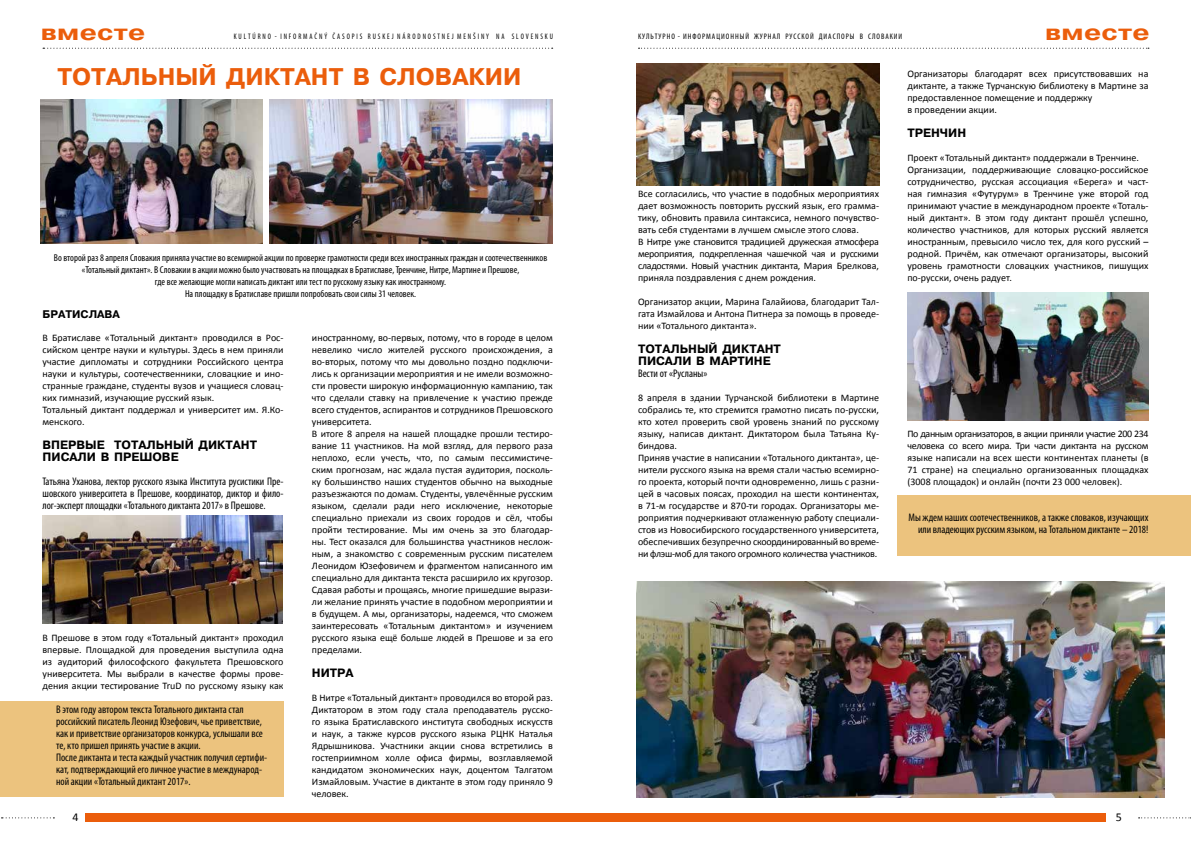
<style>
.page{position:relative;width:1191px;height:842px;background:#fff}
.page>*{position:absolute;margin:0;border:0;box-sizing:border-box;transform-origin:0 0}
.t1{font:700 24px "Pragmatica CTT";color:#eb5d0b}
.t2{font:700 22px "Pragmatica CTT";letter-spacing:.01em;color:#eb5d0b;scale:1.25 1}
.t3{font:700 12px/12px "Pragmatica CTT";color:#000}
.t4{font:12px "Calibri";color:#000}
.t5{font:condensed 11px/12px "Myriad Pro";color:#000;text-align:justify}
.t6{font:700 11px "Pragmatica CTT";color:#000}
.t7{font:10px/12px "Calibri";color:#000}
.t8{font:condensed 10px/12px "Myriad Pro";color:#000;text-align:center}
.t9{font:condensed 8px "Myriad Pro";letter-spacing:.12em;color:#000;scale:.9 1}
.t10{font:condensed 8px "Myriad Pro";letter-spacing:.12em;color:#000}
</style>
<div class="page">
<svg style="left:638px;top:48px;width:511px;height:1px"></svg>
<svg style="left:43px;top:48px;width:510px;height:1px"></svg>
<svg style="left:1138px;top:817px;width:53px;height:1px"></svg>
<svg style="left:1px;top:817px;width:53px;height:1px"></svg>
<div style="left:595px;top:814px;width:510px;height:8px;background:#eb5d0b"></div>
<div style="left:85px;top:814px;width:510px;height:8px;background:#eb5d0b"></div>
<div style="left:0;top:702px;width:283px;height:95px;background:#ecc37e"></div>
<div style="left:897px;top:495px;width:294px;height:60px;background:#ecc37e"></div>
<img style="left:43px;top:515px;width:239px;height:108px">
<img style="left:636px;top:64px;width:243px;height:121px">
<img style="left:907px;top:292px;width:241px;height:129px">
<img style="left:636px;top:581px;width:528px;height:216px">
<img style="left:41px;top:99px;width:222px;height:144px">
<img style="left:269px;top:99px;width:284px;height:144px">
<h2 class="t2" style="left:41px;top:20px;width:85px">вместе</h2>
<p class="t9" style="left:234px;top:32px;width:356px">K U L T Ú R N O - I N F O R M A Č N Ý Č A S O P I S R U S K E J N Á R O D N O S T N E J M E N Š I N Y N A S L O V E N S K U</p>
<p class="t10" style="left:638px;top:32px;width:266px">КУЛЬТУРНО - ИНФОРМАЦИОННЫЙ ЖУРНАЛ РУССКОЙ ДИАСПОРЫ В СЛОВАКИИ</p>
<h2 class="t2" style="left:1045px;top:20px;width:85px">вместе</h2>
<h1 class="t1" style="left:57px;top:64px;width:465px">ТОТАЛЬНЫЙ ДИКТАНТ В СЛОВАКИИ</h1>
<p class="t8" style="left:54px;top:252px;width:495px">Во второй раз 8 апреля Словакия приняла участие во всемирной акции по проверке грамотности среди всех иностранных граждан и соотечественников «Тотальный диктант». В Словакии в акции можно было участвовать на площадках в Братиславе, Тренчине, Нитре, Мартине и Прешове,<br>где все желающие могли написать диктант или тест по русскому языку как иностранному.<br>На площадку в Братиславе пришли попробовать свои силы 31 человек.</p>
<p class="t6" style="left:43px;top:308px;width:79px">БРАТИСЛАВА</p>
<p class="t7" style="left:43px;top:332px;width:242px">В Братиславе «Тотальный диктант» проводился в Рос&shy;сийском центре науки и культуры. Здесь в нем приняли участие дипломаты и сотрудники Российского центра науки и культуры, соотечественники, словацкие и ино&shy;странные граждане, студенты вузов и учащиеся словац&shy;ких гимназий, изучающие русский язык.<br>Тотальный диктант поддержал и университет им. Я.Ко&shy;менского.</p>
<p class="t3" style="left:43px;top:439px;width:216px">ВПЕРВЫЕ ТОТАЛЬНЫЙ ДИКТАНТ<br>ПИСАЛИ В ПРЕШОВЕ</p>
<p class="t5" style="left:43px;top:476px;width:242px">Татьяна Уханова, лектор русского языка Института русистики Пре&shy;шовского университета в Прешове, координатор, диктор и фило&shy;лог-эксперт площадки «Тотального диктанта 2017» в Прешове.</p>
<p class="t7" style="left:43px;top:632px;width:242px;text-align:justify">В Прешове в этом году «Тотальный диктант» проходил впервые. Площадкой для проведения выступила одна из аудиторий философского факультета Прешовского университета. Мы выбрали в качестве формы прове&shy;дения акции тестирование TruD по русскому языку как</p>
<p class="t5" style="left:56px;top:703px;width:213px;text-align:left">В этом году автором текста Тотального диктанта стал российский писатель Леонид Юзефович, чье приветствие, как и приветствие организаторов конкурса, услышали все те, кто пришел принять участие в акции.<br>После диктанта и теста каждый участник получил сертифи&shy;кат, подтверждающий его личное участие в международ&shy;ной акции «Тотальный диктант 2017».</p>
<p class="t7" style="left:312px;top:332px;width:242px">иностранному, во-первых, потому, что в городе в целом невелико число жителей русского происхождения, а во-вторых, потому что мы довольно поздно подключи&shy;лись к организации мероприятия и не имели возможно&shy;сти провести широкую информационную кампанию, так что сделали ставку на привлечение к участию прежде всего студентов, аспирантов и сотрудников Прешовского университета.<br>В итоге 8 апреля на нашей площадке прошли тестиро&shy;вание 11 участников. На мой взгляд, для первого раза неплохо, если учесть, что, по самым пессимистиче&shy;ским прогнозам, нас ждала пустая аудитория, посколь&shy;ку большинство наших студентов обычно на выходные разъезжаются по домам. Студенты, увлечённые русским языком, сделали ради него исключение, некоторые специально приехали из своих городов и сёл, чтобы пройти тестирование. Мы им очень за это благодар&shy;ны. Тест оказался для большинства участников неслож&shy;ным, а знакомство с современным русским писателем Леонидом Юзефовичем и фрагментом написанного им специально для диктанта текста расширило их кругозор.<br>Сдавая работы и прощаясь, многие пришедшие вырази&shy;ли желание принять участие в подобном мероприятии и в будущем. А мы, организаторы, надеемся, что сможем заинтересовать «Тотальным диктантом» и изучением русского языка ещё больше людей в Прешове и за его пределами.</p>
<p class="t3" style="left:312px;top:667px;width:43px">НИТРА</p>
<p class="t7" style="left:312px;top:692px;width:242px;text-align:justify">В Нитре «Тотальный диктант» проводился во второй раз.<br>Диктатором в этом году стала преподаватель русско&shy;го языка Братиславского института свободных искусств и наук, а также курсов русского языка РЦНК Наталья Ядрышникова. Участники акции снова встретились в гостеприимном холле офиса фирмы, возглавляемой кандидатом экономических наук, доцентом Талгатом Измайловым. Участие в диктанте в этом году приняло 9 человек.</p>
<p class="t7" style="left:638px;top:188px;width:242px">Все согласились, что участие в подобных мероприятиях дает возможность повторить русский язык, его грамма&shy;тику, обновить правила синтаксиса, немного почувство&shy;вать себя студентами в лучшем смысле этого слова.<br>В Нитре уже становится традицией дружеская атмосфера мероприятия, подкрепленная чашечкой чая и русскими сладостями. Новый участник диктанта, Мария Брелкова, приняла поздравления с днем рождения.</p>
<p class="t7" style="left:638px;top:296px;width:242px;text-align:justify">Организатор акции, Марина Галайиова, благодарит Тал&shy;гата Измайлова и Антона Питнера за помощь в проведе&shy;нии «Тотального диктанта».</p>
<p class="t3" style="left:638px;top:343px;width:144px">ТОТАЛЬНЫЙ ДИКТАНТ<br>ПИСАЛИ В МАРТИНЕ</p>
<p class="t5" style="left:638px;top:368px;width:71px">Вести от «Русланы»</p>
<p class="t7" style="left:638px;top:392px;width:242px">8 апреля в здании Турчанской библиотеки в Мартине собрались те, кто стремится грамотно писать по-русски, кто хотел проверить свой уровень знаний по русскому языку, написав диктант. Диктатором была Татьяна Ку&shy;биндова.<br>Приняв участие в написании «Тотального диктанта», це&shy;нители русского языка на время стали частью всемирно&shy;го проекта, который почти одновременно, лишь с разни&shy;цей в часовых поясах, проходил на шести континентах, в 71-м государстве и 870-ти городах. Организаторы ме&shy;роприятия подчеркивают отлаженную работу специали&shy;стов из Новосибирского государственного университета, обеспечивших безупречно скоординированный во време&shy;ни флэш-моб для такого огромного количества участников.</p>
<p class="t7" style="left:907px;top:68px;width:242px">Организаторы благодарят всех присутствовавших на диктанте, а также Турчанскую библиотеку в Мартине за предоставленное помещение и поддержку<br>в проведении акции.</p>
<p class="t3" style="left:907px;top:127px;width:60px">ТРЕНЧИН</p>
<p class="t7" style="left:907px;top:152px;width:242px">Проект «Тотальный диктант» поддержали в Тренчине.<br>Организации, поддерживающие словацко-российское сотрудничество, русская ассоциация «Берега» и част&shy;ная гимназия «Футурум» в Тренчине уже второй год принимают участие в международном проекте «Тоталь&shy;ный диктант». В этом году диктант прошёл успешно, количество участников, для которых русский является иностранным, превысило число тех, для кого русский – родной. Причём, как отмечают организаторы, высокий уровень грамотности словацких участников, пишущих по-русски, очень радует.</p>
<p class="t7" style="left:907px;top:428px;width:242px;text-align:justify">По данным организаторов, в акции приняли участие 200 234 человека со всего мира. Три части диктанта на русском языке написали на всех шести континентах планеты (в 71 стране) на специально организованных площадках (3008 площадок) и онлайн (почти 23 000 человек).</p>
<p class="t5" style="left:908px;top:511px;width:241px;text-align:right">Мы ждем наших соотечественников, а также словаков, изучающих или владеющих русским языком, на Тотальном диктанте – 2018!</p>
<p class="t4" style="left:73px;top:809px;width:8px">4</p>
<p class="t4" style="left:1115px;top:809px;width:8px">5</p>
</div>
